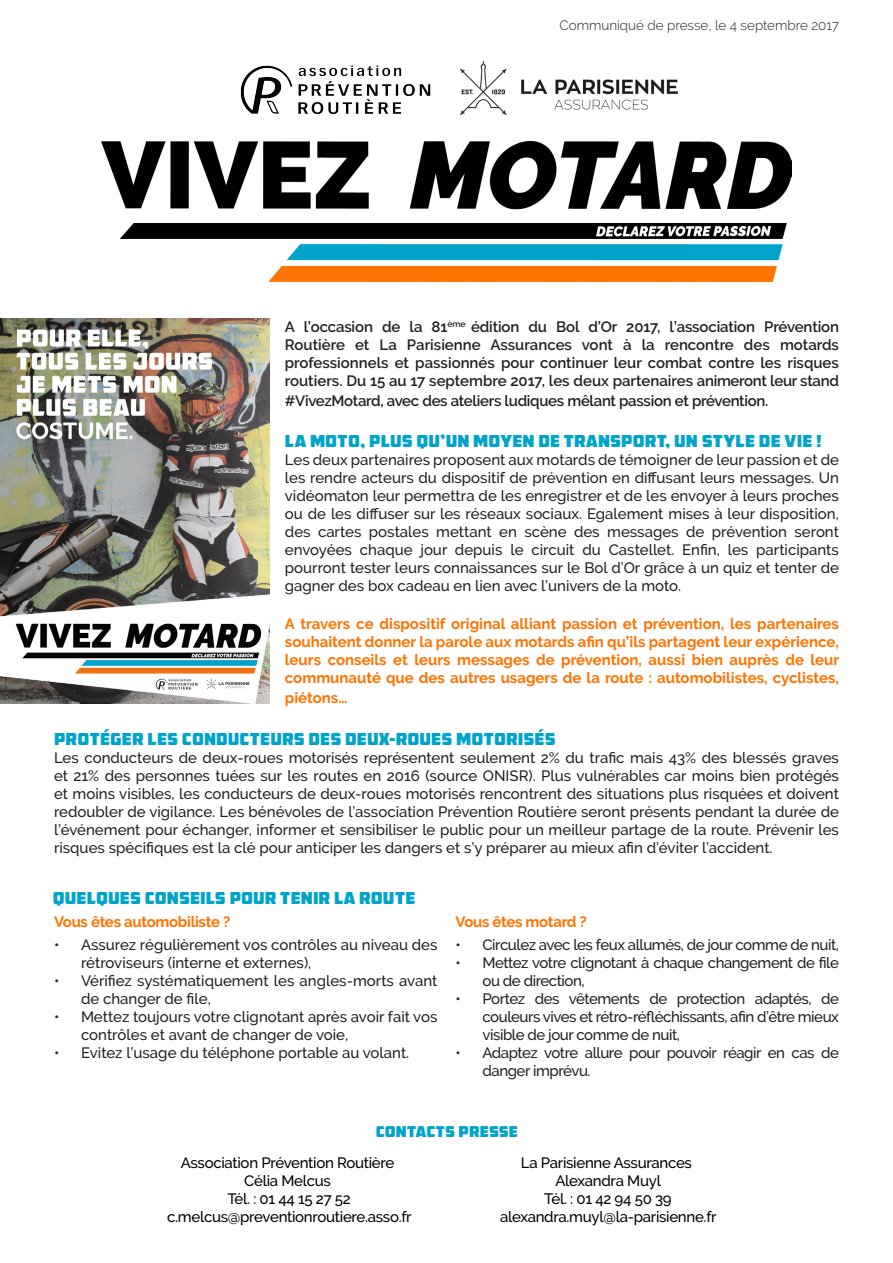
<style>
.page{position:relative;width:893px;height:1263px;background:#fff}
.page>*{position:absolute;margin:0;border:0;box-sizing:border-box;transform-origin:0 0}
.t1{font:16.5px "AMCAP Eternal";color:#00a4ca}
.t2{font:500 15px/18px "Raleway";letter-spacing:-.005em;color:#231f20;text-align:justify}
.t3{font:600 15px/18px "Raleway";letter-spacing:-.02em;color:#231f20;text-align:justify}
.t4{font:700 15px/18px "Raleway";letter-spacing:-.005em;color:#ff7300;text-align:justify}
.t5{font:500 15px "Raleway";letter-spacing:-.02em;color:#000}
.t6{font:500 15px/18px "Raleway";letter-spacing:-.03em;color:#231f20}
.t7{font:15px "AMCAP Eternal";color:#00a4ca}
.t8{font:300 13.5px "Raleway";color:#231f20}
</style>
<div class="page">
<img style="left:101px;top:141px;width:691px;height:141px">
<img style="left:460px;top:60px;width:218px;height:55px">
<img style="left:240px;top:65px;width:191px;height:50px">
<img style="left:0;top:319px;width:269px;height:385px">
<p class="t8" style="left:559px;top:17px;width:281px">Communiqué de presse, le 4 septembre 2017</p>
<p class="t3" style="left:285px;top:318px;width:556px">A l’occasion de la 81<sup>ème</sup> édition du Bol d’Or 2017, l’association Prévention Routière et La Parisienne Assurances vont à la rencontre des motards professionnels et passionnés pour continuer leur combat contre les risques routiers. Du 15 au 17 septembre 2017, les deux partenaires animeront leur stand</p>
<p class="t3" style="left:285px;top:391px;width:485px">#VivezMotard, avec des ateliers ludiques mêlant passion et prévention.</p>
<p class="t1" style="left:285px;top:430px;width:539px">LA MOTO, PLUS QU’UN MOYEN DE TRANSPORT, UN STYLE DE VIE !</p>
<p class="t2" style="left:285px;top:451px;width:556px">Les deux partenaires proposent aux motards de témoigner de leur passion et de les rendre acteurs du dispositif de prévention en diffusant leurs messages. Un vidéomaton leur permettra de les enregistrer et de les envoyer à leurs proches ou de les diffuser sur les réseaux sociaux. Egalement mises à leur disposition, des cartes postales mettant en scène des messages de prévention seront envoyées chaque jour depuis le circuit du Castellet. Enfin, les participants pourront tester leurs connaissances sur le Bol d’Or grâce à un quiz et tenter de gagner des box cadeau en lien avec l’univers de la moto.</p>
<p class="t4" style="left:285px;top:615px;width:556px">A travers ce dispositif original alliant passion et prévention, les partenaires souhaitent donner la parole aux motards afin qu’ils partagent leur expérience, leurs conseils et leurs messages de prévention, aussi bien auprès de leur communauté que des autres usagers de la route : automobilistes, cyclistes,</p>
<p class="t4" style="left:285px;top:689px;width:64px">piétons…</p>
<p class="t1" style="left:54px;top:728px;width:503px">PROTÉGER LES CONDUCTEURS DES DEUX-ROUES MOTORISÉS</p>
<p class="t2" style="left:54px;top:749px;width:786px">Les conducteurs de deux-roues motorisés représentent seulement 2% du trafic mais 43% des blessés graves et 21% des personnes tuées sur les routes en 2016 (source ONISR). Plus vulnérables car moins bien protégés et moins visibles, les conducteurs de deux-roues motorisés rencontrent des situations plus risquées et doivent redoubler de vigilance. Les bénévoles de l’association Prévention Routière seront présents pendant la durée de l’événement pour échanger, informer et sensibiliser le public pour un meilleur partage de la route. Prévenir les risques spécifiques est la clé pour anticiper les dangers et s’y préparer au mieux afin d’éviter l’accident.</p>
<p class="t1" style="left:53px;top:887px;width:364px">QUELQUES CONSEILS POUR TENIR LA ROUTE</p>
<p class="t4" style="left:54px;top:913px;width:178px">Vous êtes automobiliste ?</p>
<p class="t2" style="left:81px;top:935px;width:358px;text-indent:-27px">• Assurez régulièrement vos contrôles au niveau des rétroviseurs (interne et externes),</p>
<p class="t2" style="left:81px;top:971px;width:358px;text-indent:-27px">• Vérifiez systématiquement les angles-morts avant de changer de file,</p>
<p class="t2" style="left:81px;top:1007px;width:358px;text-indent:-27px">• Mettez toujours votre clignotant après avoir fait vos contrôles et avant de changer de voie,</p>
<p class="t2" style="left:54px;top:1043px;width:357px">• Evitez l’usage du téléphone portable au volant.</p>
<p class="t4" style="left:455px;top:913px;width:133px">Vous êtes motard ?</p>
<p class="t6" style="left:455px;top:935px;width:385px">• Circulez avec les feux allumés, de jour comme de nuit,</p>
<p class="t6" style="left:482px;top:953px;width:358px;text-indent:-27px">• Mettez votre clignotant à chaque changement de file ou de direction,</p>
<p class="t2" style="left:482px;top:989px;width:358px;text-indent:-27px">• Portez des vêtements de protection adaptés, de couleurs vives et rétro-réfléchissants, afin d’être mieux visible de jour comme de nuit,</p>
<p class="t6" style="left:482px;top:1043px;width:358px;text-indent:-27px">• Adaptez votre allure pour pouvoir réagir en cas de danger imprévu.</p>
<p class="t7" style="left:376px;top:1122px;width:144px">CONTACTS PRESSE</p>
<p class="t5" style="left:181px;top:1153px;width:215px">Association Prévention Routière</p>
<p class="t5" style="left:244px;top:1171px;width:88px">Célia Melcus</p>
<p class="t5" style="left:227px;top:1189px;width:125px">Tél. : 01 44 15 27 52</p>
<p class="t5" style="left:167px;top:1207px;width:246px">c.melcus@preventionroutiere.asso.fr</p>
<p class="t5" style="left:521px;top:1153px;width:173px">La Parisienne Assurances</p>
<p class="t5" style="left:555px;top:1171px;width:107px">Alexandra Muyl</p>
<p class="t5" style="left:544px;top:1189px;width:129px">Tél. : 01 42 94 50 39</p>
<p class="t5" style="left:500px;top:1207px;width:218px">alexandra.muyl@la-parisienne.fr</p>
</div>
